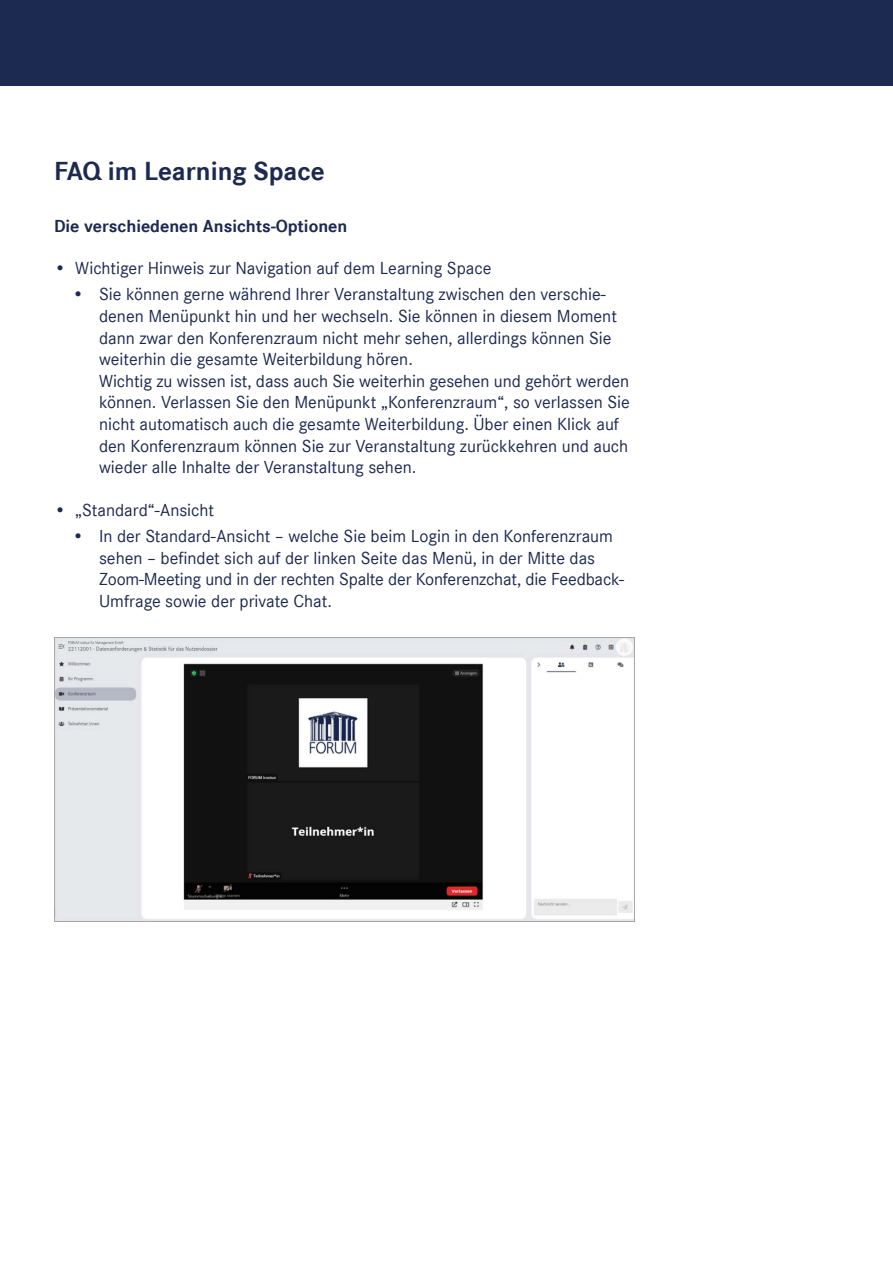
<style>
.page{position:relative;width:893px;height:1263px;background:#fff}
.page>*{position:absolute;margin:0;border:0;box-sizing:border-box;transform-origin:0 0}
.t1{font:700 27px "Corporate S";color:#1c2950}
.t2{font:18px/21.6px "Corporate S";color:#1c2950}
.t3{font:700 18px "Corporate S";color:#1c2950}
</style>
<div class="page">
<div style="left:0;top:0;width:893px;height:85px;background:#1c2950"></div>
<img style="left:54px;top:638px;width:581px;height:284px">
<h1 class="t1" style="left:54px;top:156px;width:272px">FAQ im Learning Space</h1>
<p class="t3" style="left:54px;top:215px;width:295px">Die verschiedenen Ansichts-Optionen</p>
<p class="t2" style="left:54px;top:258px;width:439px">• Wichtiger Hinweis zur Navigation auf dem Learning Space</p>
<p class="t2" style="left:99px;top:284px;width:532px;text-indent:-27px">• Sie können gerne während Ihrer Veranstaltung zwischen den verschie&shy;denen Menüpunkt hin und her wechseln. Sie können in diesem Moment dann zwar den Konferenzraum nicht mehr sehen, allerdings können Sie weiterhin die gesamte Weiterbildung hören.<br>Wichtig zu wissen ist, dass auch Sie weiterhin gesehen und gehört werden können. Verlassen Sie den Menüpunkt „Konferenzraum“, so verlassen Sie nicht automatisch auch die gesamte Weiterbildung. Über einen Klick auf den Konferenzraum können Sie zur Veranstaltung zurückkehren und auch wieder alle Inhalte der Veranstaltung sehen.</p>
<p class="t2" style="left:54px;top:500px;width:162px">• „Standard“-Ansicht</p>
<p class="t2" style="left:99px;top:525px;width:526px;text-indent:-27px">• In der Standard-Ansicht – welche Sie beim Login in den Konferenzraum sehen – befindet sich auf der linken Seite das Menü, in der Mitte das Zoom-Meeting und in der rechten Spalte der Konferenzchat, die Feedback-Umfrage sowie der private Chat.</p>
</div>
